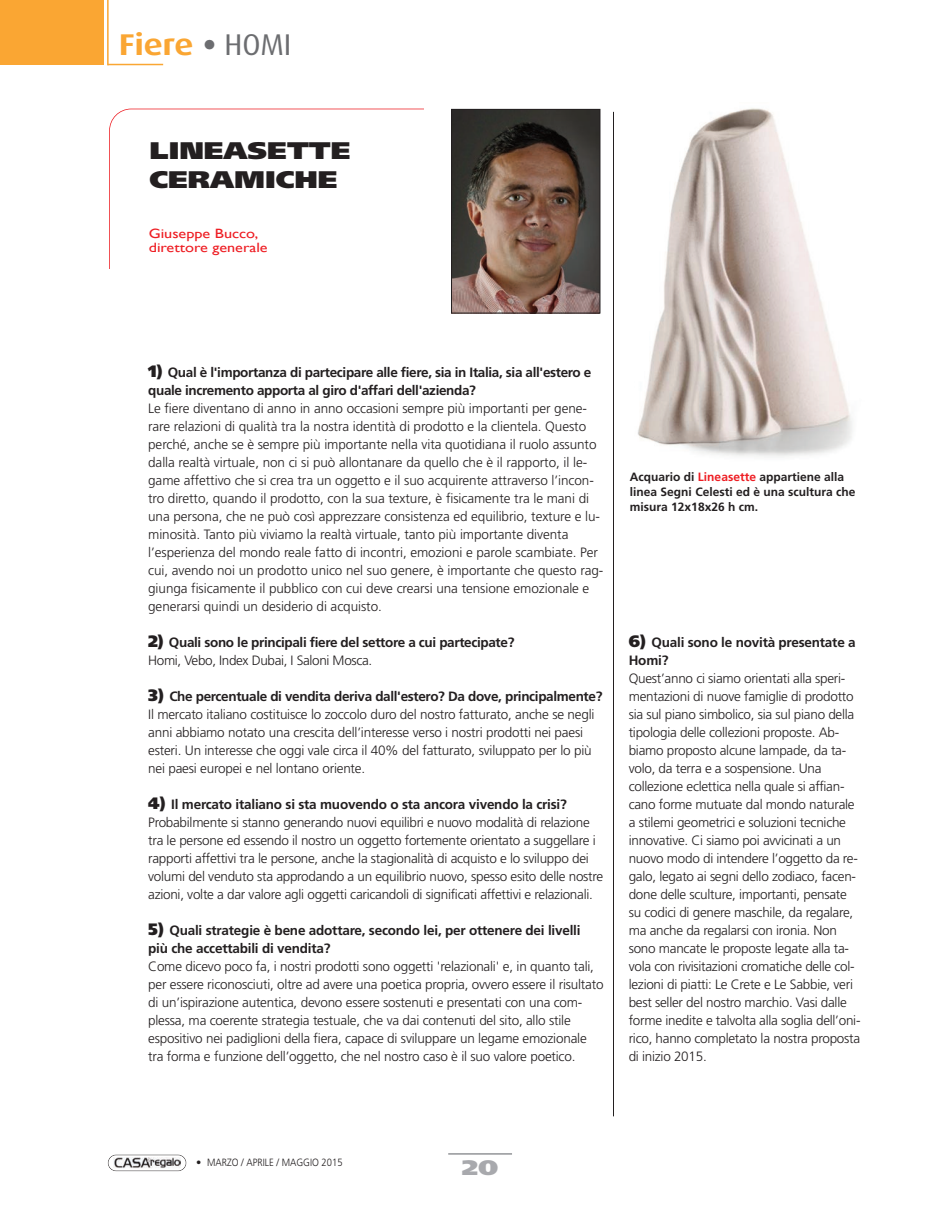
<style>
.page{position:relative;width:939px;height:1214px;background:#fff}
.page>*{position:absolute;margin:0;border:0;box-sizing:border-box;transform-origin:0 0}
.t1{font:700 30px "Dax Wide";color:#faa633}
.t2{font:900 24px/28.8px "Frutiger";color:#231f20;scale:1.2 1}
.t3{font:900 21px "Frutiger";color:#a8a9ad;scale:1.3 1}
.t4{font:300 13.5px/18px "Frutiger";letter-spacing:-.015em;color:#231f20}
.t5{font:700 13.5px/18px "Frutiger";letter-spacing:-.025em;color:#231f20}
.t6{font:13.5px/13.5px "Gill Sans";color:#ee1d23;scale:1.2 1}
.t7{font:700 12px/15px "Frutiger";color:#231f20}
.t8{font:300 10.5px "Frutiger";color:#231f20}
.s1{color:#6c6d70}
.s2{font-family:"Dax";font-weight:400;color:#6c6d70}
.s3{font-weight:900;font-size:16.5px}
.s4{font-weight:300}
.s5{font-weight:700}
.s6{color:#ee1d23}
</style>
<div class="page">
<img style="left:638px;top:108px;width:214px;height:349px">
<div style="left:0;top:0;width:104px;height:65px;background:#faa633"></div>
<hr style="left:107px;top:0;width:2px;height:65px;background:#faa633">
<hr style="left:108px;top:64px;width:55px;height:1px;background:#faa633">
<div style="left:108px;top:1154px;width:78px;height:17px;border:1px solid #231f20;border-radius:8px"></div>
<img style="left:113px;top:1157px;width:68px;height:11px">
<hr style="left:448px;top:1153px;width:64px;height:1px;background:#939598">
<hr style="left:613px;top:112px;width:1px;height:1004px;background:#231f20">
<img style="left:453px;top:111px;width:145px;height:200px">
<div style="left:451px;top:109px;width:149px;height:204px;border:1px solid #231f20"></div>
<h1 class="t1" style="left:119px;top:27px;width:174px">Fiere <span class="s1">•</span> <span class="s2">HOMI</span></h1>
<h2 class="t2" style="left:149px;top:138px;width:169px">LINEASETTE<br>CERAMICHE</h2>
<p class="t6" style="left:149px;top:227px;width:101px">Giuseppe Bucco, direttore generale</p>
<p class="t5" style="left:148px;top:364px;width:445px"><span class="s3">1)</span> Qual è l'importanza di partecipare alle fiere, sia in Italia, sia all'estero e quale incremento apporta al giro d'affari dell'azienda?</p>
<p class="t4" style="left:148px;top:400px;width:456px">Le fiere diventano di anno in anno occasioni sempre più importanti per gene&shy;rare relazioni di qualità tra la nostra identità di prodotto e la clientela. Questo perché, anche se è sempre più importante nella vita quotidiana il ruolo assunto dalla realtà virtuale, non ci si può allontanare da quello che è il rapporto, il le&shy;game affettivo che si crea tra un oggetto e il suo acquirente attraverso l’incon&shy;tro diretto, quando il prodotto, con la sua texture, è fisicamente tra le mani di una persona, che ne può così apprezzare consistenza ed equilibrio, texture e lu&shy;minosità. Tanto più viviamo la realtà virtuale, tanto più importante diventa l’esperienza del mondo reale fatto di incontri, emozioni e parole scambiate. Per cui, avendo noi un prodotto unico nel suo genere, è importante che questo rag&shy;giunga fisicamente il pubblico con cui deve crearsi una tensione emozionale e generarsi quindi un desiderio di acquisto.</p>
<p class="t5" style="left:148px;top:634px;width:368px"><span class="s3">2)</span> Quali sono le principali fiere del settore a cui partecipate?<br><span class="s4">Homi, Vebo, Index Dubai, I Saloni Mosca.</span></p>
<p class="t4" style="left:148px;top:688px;width:455px"><span class="s3">3)</span> <span class="s5">Che percentuale di vendita deriva dall'estero? Da dove, principalmente?<br></span>Il mercato italiano costituisce lo zoccolo duro del nostro fatturato, anche se negli anni abbiamo notato una crescita dell’interesse verso i nostri prodotti nei paesi esteri. Un interesse che oggi vale circa il 40% del fatturato, sviluppato per lo più nei paesi europei e nel lontano oriente.</p>
<p class="t4" style="left:148px;top:796px;width:456px"><span class="s3">4)</span> <span class="s5">Il mercato italiano si sta muovendo o sta ancora vivendo la crisi?<br></span>Probabilmente si stanno generando nuovi equilibri e nuovo modalità di relazione tra le persone ed essendo il nostro un oggetto fortemente orientato a suggellare i rapporti affettivi tra le persone, anche la stagionalità di acquisto e lo sviluppo dei volumi del venduto sta approdando a un equilibrio nuovo, spesso esito delle nostre azioni, volte a dar valore agli oggetti caricandoli di significati affettivi e relazionali.</p>
<p class="t5" style="left:148px;top:922px;width:434px"><span class="s3">5)</span> Quali strategie è bene adottare, secondo lei, per ottenere dei livelli più che accettabili di vendita?</p>
<p class="t4" style="left:148px;top:958px;width:457px">Come dicevo poco fa, i nostri prodotti sono oggetti 'relazionali' e, in quanto tali, per essere riconosciuti, oltre ad avere una poetica propria, ovvero essere il risultato di un’ispirazione autentica, devono essere sostenuti e presentati con una com&shy;plessa, ma coerente strategia testuale, che va dai contenuti del sito, allo stile espositivo nei padiglioni della fiera, capace di sviluppare un legame emozionale tra forma e funzione dell’oggetto, che nel nostro caso è il suo valore poetico.</p>
<p class="t7" style="left:630px;top:470px;width:227px">Acquario di <span class="s6">Lineasette</span> appartiene alla linea Segni Celesti ed è una scultura che misura 12x18x26 h cm.</p>
<p class="t5" style="left:628px;top:634px;width:228px"><span class="s3">6)</span> Quali sono le novità presentate a<br>Homi?</p>
<p class="t4" style="left:628px;top:670px;width:233px">Quest’anno ci siamo orientati alla speri&shy;mentazioni di nuove famiglie di prodotto sia sul piano simbolico, sia sul piano della tipologia delle collezioni proposte. Ab&shy;biamo proposto alcune lampade, da ta&shy;volo, da terra e a sospensione. Una collezione eclettica nella quale si affian&shy;cano forme mutuate dal mondo naturale a stilemi geometrici e soluzioni tecniche innovative. Ci siamo poi avvicinati a un nuovo modo di intendere l’oggetto da re&shy;galo, legato ai segni dello zodiaco, facen&shy;done delle sculture, importanti, pensate su codici di genere maschile, da regalare, ma anche da regalarsi con ironia. Non sono mancate le proposte legate alla ta&shy;vola con rivisitazioni cromatiche delle col&shy;lezioni di piatti: Le Crete e Le Sabbie, veri best seller del nostro marchio. Vasi dalle forme inedite e talvolta alla soglia dell’oni&shy;rico, hanno completato la nostra proposta di inizio 2015.</p>
<p class="t8" style="left:196px;top:1158px;width:148px">• MARZO / APRILE / MAGGIO 2015</p>
<h3 class="t3" style="left:462px;top:1159px;width:29px">20</h3>
</div>
